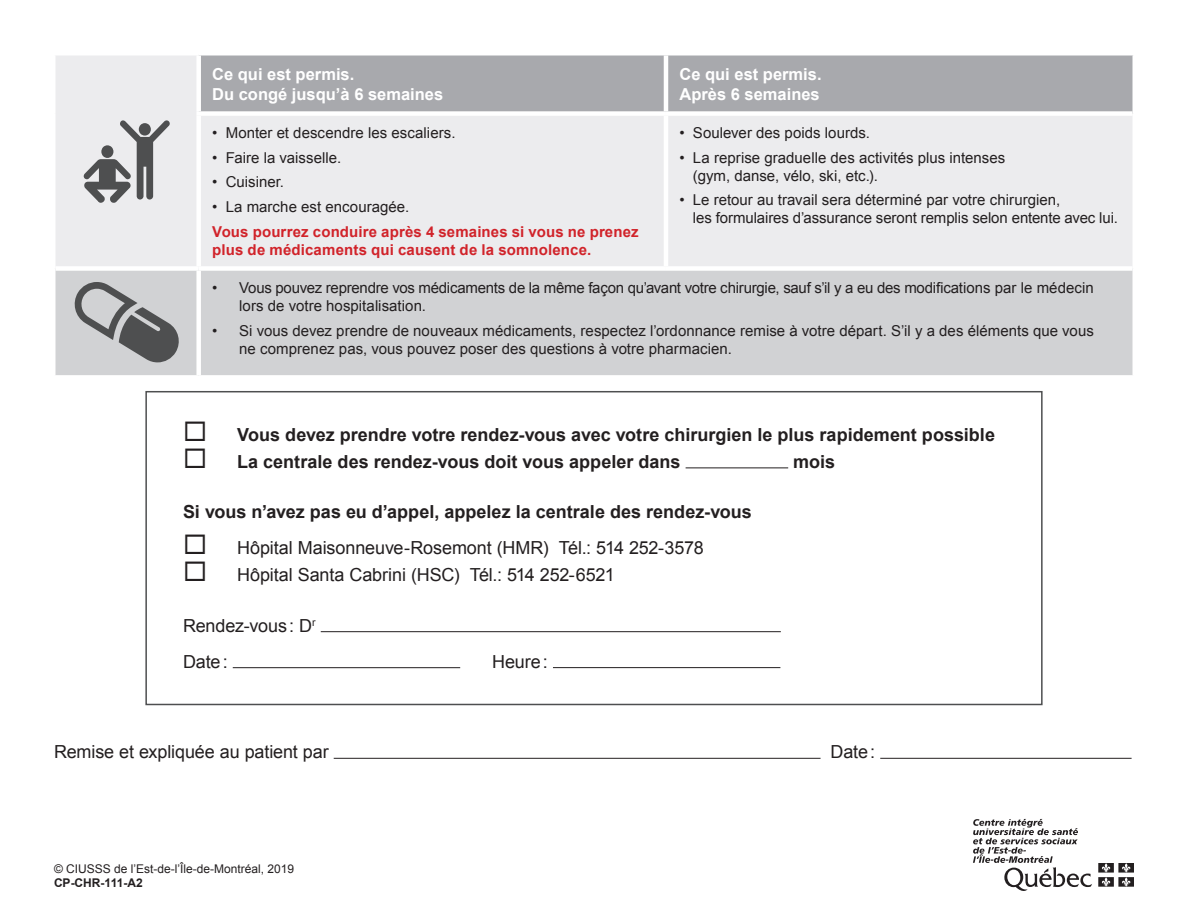
<style>
.page{position:relative;width:1188px;height:918px;background:#fff}
.page>*{position:absolute;margin:0;border:0;box-sizing:border-box;transform-origin:0 0}
.texte{font:700 18px "Arial";color:#231f20}
.texte-2{font:18px "Arial";letter-spacing:-.005em;color:#231f20}
.titre_tableau{font:700 16.5px "Arial";color:#fff}
.t1{font:15px/18px "Arial";color:#231f20}
.texte-3{font:700 15px/18px "Arial";letter-spacing:.01em;color:#d1232a}
.t2{font:12px "Arial";color:#231f20}
.t3{font:700 12px "Arial";color:#231f20}
</style>
<div class="page">
<div style="left:56px;top:56px;width:1076px;height:210px;background:#ececee"></div>
<div style="left:201px;top:56px;width:931px;height:55px;background:#a8a9ad"></div>
<div style="left:56px;top:271px;width:1076px;height:104px;background:#d1d2d4"></div>
<div style="left:196px;top:56px;width:5px;height:55px;background:#fff"></div>
<hr style="left:664px;top:56px;width:4px;height:55px;background:#fff">
<div style="left:196px;top:111px;width:470px;height:5px;background:#fff"></div>
<div style="left:196px;top:116px;width:5px;height:150px;background:#fff"></div>
<div style="left:666px;top:111px;width:466px;height:5px;background:#fff"></div>
<hr style="left:664px;top:116px;width:4px;height:150px;background:#fff">
<div style="left:196px;top:271px;width:5px;height:104px;background:#fff"></div>
<svg style="left:84px;top:120px;width:86px;height:83px;background:#b0b1b2"></svg>
<svg style="left:72px;top:282px;width:110px;height:80px;background:#a2a3a5"></svg>
<svg style="left:973px;top:819px;width:119px;height:72px"></svg>
<svg style="left:1098px;top:863px;width:36px;height:24px"></svg>
<hr style="left:686px;top:468px;width:102px;height:1px;background:#231f20">
<hr style="left:321px;top:631px;width:460px;height:1px;background:#231f20">
<hr style="left:233px;top:667px;width:227px;height:1px;background:#231f20">
<hr style="left:553px;top:667px;width:227px;height:1px;background:#231f20">
<div style="left:145px;top:391px;width:898px;height:314px;border:2px solid #4e4f50"></div>
<hr style="left:334px;top:758px;width:487px;height:1px;background:#231f20">
<hr style="left:880px;top:758px;width:252px;height:1px;background:#231f20">
<p class="titre_tableau" style="left:212px;top:63px;width:144px">Ce qui est permis.</p>
<p class="titre_tableau" style="left:212px;top:83px;width:233px">Du congé jusqu’à 6 semaines</p>
<p class="t1" style="left:212px;top:124px;width:245px">• Monter et descendre les escaliers.</p>
<p class="t1" style="left:212px;top:149px;width:131px">• Faire la vaisselle.</p>
<p class="t1" style="left:212px;top:173px;width:73px">• Cuisiner.</p>
<p class="t1" style="left:212px;top:198px;width:199px">• La marche est encouragée.</p>
<p class="texte-3" style="left:212px;top:223px;width:428px">Vous pourrez conduire après 4 semaines si vous ne prenez plus de médicaments qui causent de la somnolence.</p>
<p class="titre_tableau" style="left:679px;top:63px;width:144px">Ce qui est permis.</p>
<p class="titre_tableau" style="left:679px;top:83px;width:142px">Après 6 semaines</p>
<p class="t1" style="left:679px;top:124px;width:192px">• Soulever des poids lourds.</p>
<p class="t1" style="left:693px;top:149px;width:314px;text-indent:-14px">• La reprise graduelle des activités plus intenses (gym, danse, vélo, ski, etc.).</p>
<p class="t1" style="left:693px;top:191px;width:426px;text-indent:-14px">• Le retour au travail sera déterminé par votre chirurgien,<br>les formulaires d’assurance seront remplis selon entente avec lui.</p>
<p class="t1" style="left:239px;top:279px;width:856px;text-indent:-27px">• Vous pouvez reprendre vos médicaments de la même façon qu’avant votre chirurgie, sauf s’il y a eu des modifications par le médecin lors de votre hospitalisation.</p>
<p class="t1" style="left:239px;top:322px;width:856px;text-indent:-27px">• Si vous devez prendre de nouveaux médicaments, respectez l’ordonnance remise à votre départ. S’il y a des éléments que vous ne comprenez pas, vous pouvez poser des questions à votre pharmacien.</p>
<p class="texte" style="left:183px;top:423px;width:813px">◻ Vous devez prendre votre rendez-vous avec votre chirurgien le plus rapidement possible</p>
<p class="texte" style="left:183px;top:450px;width:499px">◻ La centrale des rendez-vous doit vous appeler dans</p>
<p class="texte" style="left:793px;top:450px;width:44px">mois</p>
<p class="texte" style="left:183px;top:500px;width:570px">Si vous n’avez pas eu d’appel, appelez la centrale des rendez-vous</p>
<p class="texte-2" style="left:183px;top:536px;width:522px">◻ Hôpital Maisonneuve-Rosemont (HMR) Tél.: 514 252-3578</p>
<p class="texte-2" style="left:183px;top:563px;width:433px">◻ Hôpital Santa Cabrini (HSC) Tél.: 514 252-6521</p>
<p class="texte-2" style="left:183px;top:614px;width:134px">Rendez-vous: D<sup>r</sup></p>
<p class="texte-2" style="left:183px;top:650px;width:46px">Date:</p>
<p class="texte-2" style="left:492px;top:650px;width:57px">Heure:</p>
<p class="texte-2" style="left:54px;top:740px;width:276px">Remise et expliquée au patient par</p>
<p class="texte-2" style="left:831px;top:740px;width:46px">Date:</p>
<p class="t2" style="left:54px;top:861px;width:242px">© CIUSSS de l’Est-de-l’Île-de-Montréal, 2019</p>
<p class="t3" style="left:54px;top:875px;width:90px">CP-CHR-111-A2</p>
</div>
